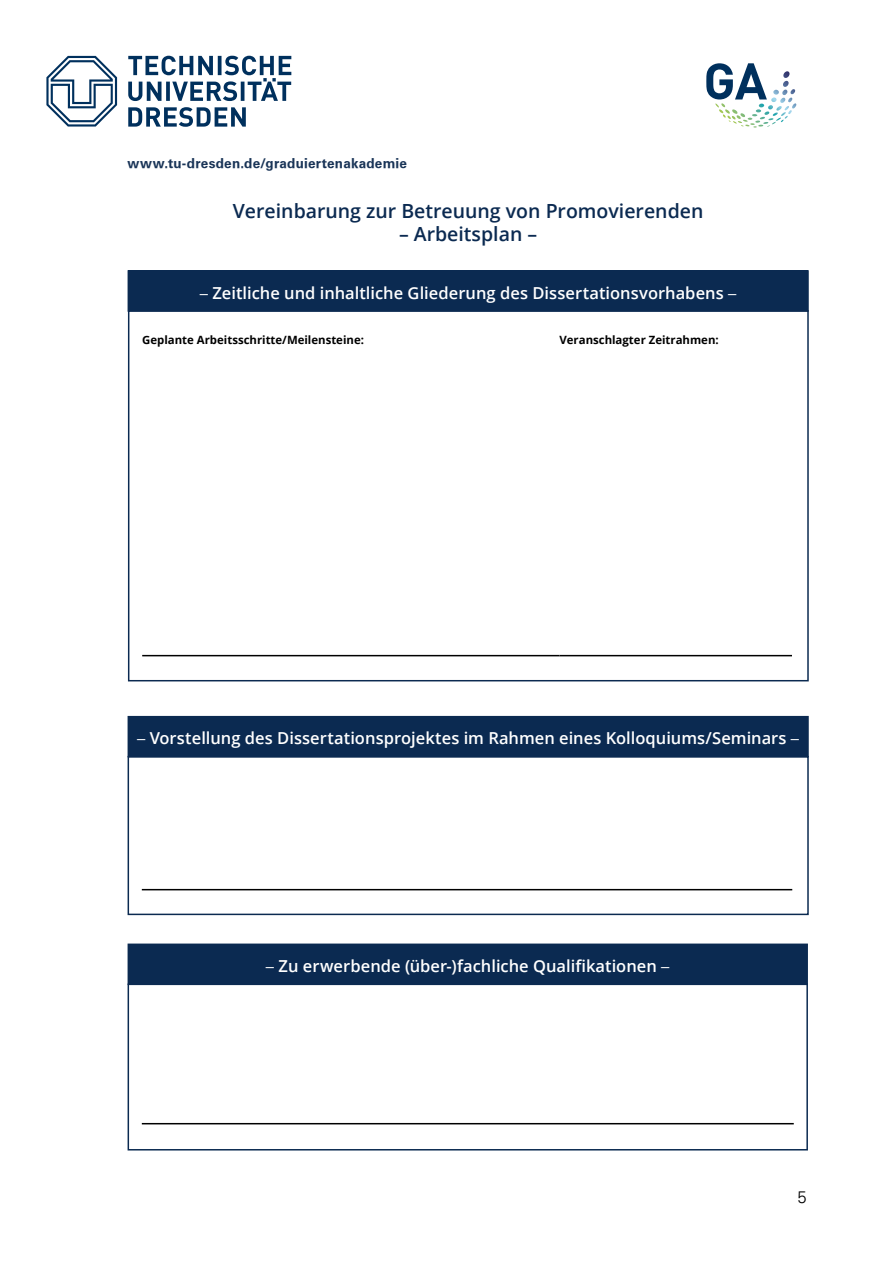
<style>
.page{position:relative;width:893px;height:1263px;background:#fff}
.page>*{position:absolute;margin:0;border:0;box-sizing:border-box;transform-origin:0 0}
.Überschrift{font:600 19.5px "Open Sans";color:#0b2a51}
.H2_Zwischenüberschri{font:600 16.5px "Open Sans";color:#fff}
.t1{font:300 16.5px "Univers";color:#000}
.t2{font:700 13.5px "Univers";letter-spacing:.015em;color:#193457}
.Fließtext{font:700 11.4px "Open Sans";color:#000}
.s1{font-family:"Univers";font-weight:400}
</style>
<div class="page">
<svg style="left:46px;top:56px;width:245px;height:71px"></svg>
<svg style="left:706px;top:63px;width:90px;height:51px"></svg>
<div style="left:128px;top:271px;width:680px;height:40px;background:#0b2a51"></div>
<div style="left:128px;top:270px;width:681px;height:42px;border:2px solid #0b2a51"></div>
<hr style="left:559px;top:655px;width:233px;height:1px;background:#000">
<hr style="left:142px;top:655px;width:417px;height:1px;background:#000">
<div style="left:128px;top:310px;width:681px;height:371px;border:2px solid #0b2a51"></div>
<div style="left:128px;top:944px;width:679px;height:40px;background:#0b2a51"></div>
<div style="left:128px;top:943px;width:680px;height:42px;border:2px solid #0b2a51"></div>
<hr style="left:142px;top:1123px;width:652px;height:1px;background:#000">
<div style="left:128px;top:983px;width:680px;height:167px;border:2px solid #0b2a51"></div>
<div style="left:128px;top:717px;width:680px;height:40px;background:#0b2a51"></div>
<div style="left:128px;top:716px;width:681px;height:41px;border:2px solid #0b2a51"></div>
<hr style="left:142px;top:889px;width:650px;height:1px;background:#000">
<div style="left:128px;top:756px;width:681px;height:159px;border:2px solid #0b2a51"></div>
<p class="t2" style="left:128px;top:155px;width:281px">www.tu-dresden.de/graduiertenakademie</p>
<p class="Überschrift" style="left:233px;top:197px;width:472px">Vereinbarung zur Betreuung von Promovierenden</p>
<p class="Überschrift" style="left:399px;top:221px;width:140px">– Arbeitsplan –</p>
<h2 class="H2_Zwischenüberschri" style="left:200px;top:281px;width:538px"><span class="s1">–</span> Zeitliche und inhaltliche Gliederung des Dissertationsvorhabens <span class="s1">–</span></h2>
<p class="Fließtext" style="left:142px;top:331px;width:223px">Geplante Arbeitsschritte/Meilensteine:</p>
<p class="Fließtext" style="left:559px;top:331px;width:161px">Veranschlagter Zeitrahmen:</p>
<h2 class="H2_Zwischenüberschri" style="left:137px;top:727px;width:664px"><span class="s1">–</span> Vorstellung des Dissertationsprojektes im Rahmen eines Kolloquiums/Seminars <span class="s1">–</span></h2>
<h2 class="H2_Zwischenüberschri" style="left:266px;top:955px;width:405px"><span class="s1">–</span> Zu erwerbende (über-)fachliche Qualifikationen <span class="s1">–</span></h2>
<p class="t1" style="left:797px;top:1188px;width:11px">5</p>
</div>
